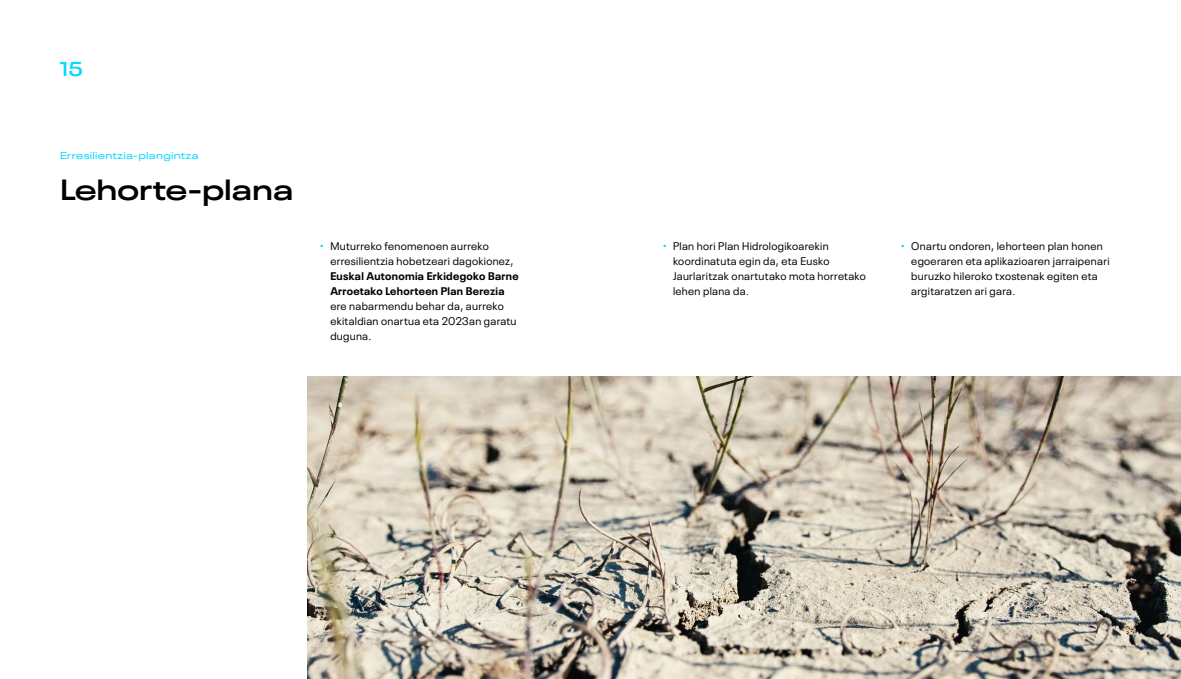
<style>
.page{position:relative;width:1181px;height:679px;background:#fff}
.page>*{position:absolute;margin:0;border:0;box-sizing:border-box;transform-origin:0 0}
.t1{font:600 expanded 29px "Neue Plak";color:#000}
.t2{font:600 expanded 20px "Neue Plak";color:#04d9ff}
.t3{font:11px/15px "Neue Plak";letter-spacing:.03em;color:#000}
.t4{font:700 11px/15px "Neue Plak";letter-spacing:.03em;color:#000}
.t5{font:expanded 10px "Neue Plak";letter-spacing:.025em;color:#04d9ff}
.s1{color:#04d9ff}
</style>
<div class="page">
<img style="left:307px;top:376px;width:874px;height:303px">
<h2 class="t2" style="left:60px;top:52px;width:24px">15</h2>
<p class="t5" style="left:60px;top:147px;width:140px">Erresilientzia-plangintza</p>
<p class="t1" style="left:60px;top:165px;width:235px">Lehorte-plana</p>
<p class="t3" style="left:330px;top:237px;width:185px;text-indent:-11px"><span class="s1">•</span> Muturreko fenomenoen aurreko erresilientzia hobetzeari dagokionez,</p>
<p class="t4" style="left:330px;top:267px;width:190px">Euskal Autonomia Erkidegoko Barne<br>Arroetako Lehorteen Plan Berezia</p>
<p class="t3" style="left:330px;top:297px;width:188px">ere nabarmendu behar da, aurreko ekitaldian onartua eta 2023an garatu duguna.</p>
<p class="t3" style="left:673px;top:237px;width:194px;text-indent:-11px"><span class="s1">•</span> Plan hori Plan Hidrologikoarekin koordinatuta egin da, eta Eusko<br>Jaurlaritzak onartutako mota horretako lehen plana da.</p>
<p class="t3" style="left:911px;top:237px;width:200px;text-indent:-11px"><span class="s1">•</span> Onartu ondoren, lehorteen plan honen egoeraren eta aplikazioaren jarraipenari buruzko hileroko txostenak egiten eta argitaratzen ari gara.</p>
</div>
